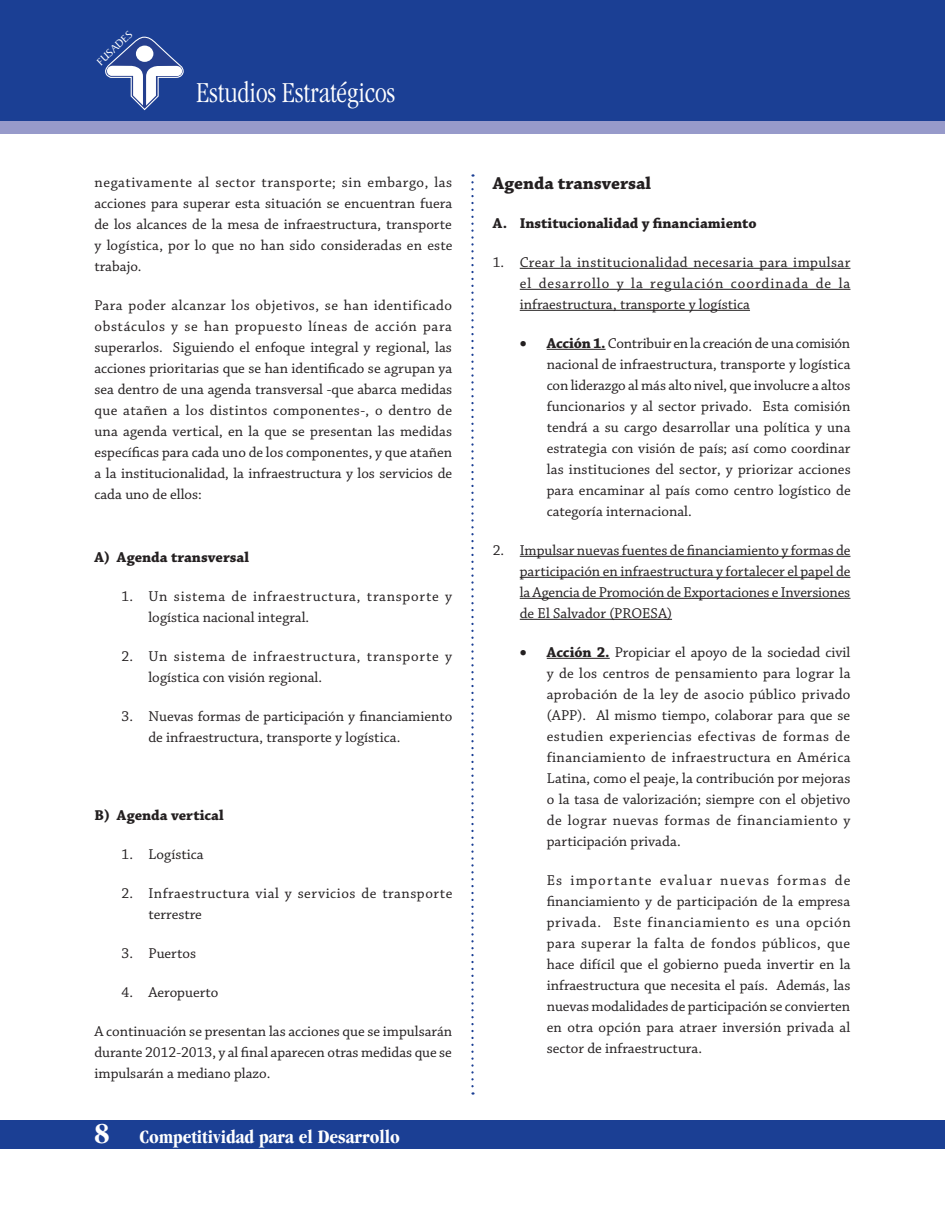
<style>
.page{position:relative;width:945px;height:1215px;background:#fff}
.page>*{position:absolute;margin:0;border:0;box-sizing:border-box;transform-origin:0 0}
.t1{font:300 condensed 30px "Garamond";color:#fff}
.t2{font:700 condensed 19.5px "Garamond";color:#fff}
.t3{font:700 18px "Chaparral Pro";color:#231f20}
.t4{font:15px/21px "Chaparral Pro";color:#231f20;text-align:justify}
.t5{font:15px/21px "Chaparral Pro";letter-spacing:.04em;color:#231f20}
.t6{font:700 15px "Chaparral Pro";color:#231f20}
.t7{font:15px/21px "Chaparral Pro";letter-spacing:.035em;color:#231f20}
.t8{font:11.25px "Baker Signet";color:#fff}
.s1{font-size:30px}
.s2{font-weight:700}
</style>
<div class="page">
<svg style="left:471px;top:174px;width:3px;height:921px"></svg>
<hr style="left:520px;top:268px;width:330px;height:1px;background:#231f20">
<hr style="left:520px;top:289px;width:330px;height:1px;background:#231f20">
<hr style="left:520px;top:310px;width:230px;height:1px;background:#231f20">
<hr style="left:547px;top:349px;width:59px;height:1px;background:#231f20">
<hr style="left:520px;top:556px;width:330px;height:1px;background:#231f20">
<hr style="left:520px;top:577px;width:330px;height:1px;background:#231f20">
<hr style="left:520px;top:598px;width:330px;height:1px;background:#231f20">
<hr style="left:520px;top:619px;width:152px;height:1px;background:#231f20">
<hr style="left:547px;top:658px;width:63px;height:1px;background:#231f20">
<div style="left:0;top:14px;width:945px;height:120px;background:#979aca"></div>
<div style="left:0;top:0;width:945px;height:120px;background:#1b3f94"></div>
<div style="left:0;top:1120px;width:945px;height:29px;background:#1b3f94"></div>
<svg style="left:105px;top:36px;width:79px;height:75px"></svg>
<p class="t8" style="left:94px;top:59px;width:46px;rotate:-43deg">FUSADES</p>
<h1 class="t1" style="left:196px;top:77px;width:201px">Estudios Estratégicos</h1>
<h1 class="t1" style="left:359px;top:77px;width:8px">i</h1>
<p class="t4" style="left:94px;top:172px;width:360px">negativamente al sector transporte; sin embargo, las acciones para superar esta situación se encuentran fuera de los alcances de la mesa de infraestructura, transporte y logística, por lo que no han sido consideradas en este trabajo.</p>
<p class="t4" style="left:94px;top:295px;width:359px">Para poder alcanzar los objetivos, se han identificado obstáculos y se han propuesto líneas de acción para superarlos. Siguiendo el enfoque integral y regional, las acciones prioritarias que se han identificado se agrupan ya sea dentro de una agenda transversal -que abarca medidas que atañen a los distintos componentes-, o dentro de una agenda vertical, en la que se presentan las medidas específicas para cada uno de los componentes, y que atañen a la institucionalidad, la infraestructura y los servicios de cada uno de ellos:</p>
<p class="t6" style="left:94px;top:549px;width:156px">A) Agenda transversal</p>
<p class="t5" style="left:148px;top:587px;width:305px;text-indent:-27px">1. Un sistema de infraestructura, transporte y logística nacional integral.</p>
<p class="t5" style="left:148px;top:647px;width:305px;text-indent:-27px">2. Un sistema de infraestructura, transporte y logística con visión regional.</p>
<p class="t4" style="left:148px;top:707px;width:305px;text-indent:-27px">3. Nuevas formas de participación y financiamiento de infraestructura, transporte y logística.</p>
<p class="t6" style="left:94px;top:807px;width:131px">B) Agenda vertical</p>
<p class="t4" style="left:122px;top:845px;width:84px">1. Logística</p>
<p class="t7" style="left:148px;top:884px;width:305px;text-indent:-27px">2. Infraestructura vial y servicios de transporte terrestre</p>
<p class="t4" style="left:122px;top:944px;width:76px">3. Puertos</p>
<p class="t4" style="left:122px;top:983px;width:99px">4. Aeropuerto</p>
<p class="t4" style="left:94px;top:1022px;width:359px">A continuación se presentan las acciones que se impulsarán durante 2012-2013, y al final aparecen otras medidas que se impulsarán a mediano plazo.</p>
<h2 class="t2" style="left:95px;top:1126px;width:307px"><span class="s1">8</span> Competitividad para el Desarrollo</h2>
<p class="t3" style="left:493px;top:173px;width:160px">Agenda transversal</p>
<p class="t6" style="left:493px;top:214px;width:265px">A. Institucionalidad y financiamiento</p>
<p class="t4" style="left:520px;top:252px;width:332px;text-indent:-27px">1. Crear la institucionalidad necesaria para impulsar el desarrollo y la regulación coordinada de la infraestructura, transporte y logística</p>
<p class="t4" style="left:547px;top:333px;width:305px;text-indent:-27px">• <span class="s2">Acción 1.</span> Contribuir en la creación de una comisión nacional de infraestructura, transporte y logística con liderazgo al más alto nivel, que involucre a altos funcionarios y al sector privado. Esta comisión tendrá a su cargo desarrollar una política y una estrategia con visión de país; así como coordinar las instituciones del sector, y priorizar acciones para encaminar al país como centro logístico de categoría internacional.</p>
<p class="t4" style="left:520px;top:540px;width:332px;text-indent:-27px">2. Impulsar nuevas fuentes de financiamiento y formas de participación en infraestructura y fortalecer el papel de la Agencia de Promoción de Exportaciones e Inversiones de El Salvador (PROESA)</p>
<p class="t4" style="left:547px;top:642px;width:305px;text-indent:-27px">• <span class="s2">Acción 2.</span> Propiciar el apoyo de la sociedad civil y de los centros de pensamiento para lograr la aprobación de la ley de asocio público privado (APP). Al mismo tiempo, colaborar para que se estudien experiencias efectivas de formas de financiamiento de infraestructura en América Latina, como el peaje, la contribución por mejoras o la tasa de valorización; siempre con el objetivo de lograr nuevas formas de financiamiento y participación privada.</p>
<p class="t4" style="left:547px;top:870px;width:305px">Es importante evaluar nuevas formas de financiamiento y de participación de la empresa privada. Este financiamiento es una opción para superar la falta de fondos públicos, que hace difícil que el gobierno pueda invertir en la infraestructura que necesita el país. Además, las nuevas modalidades de participación se convierten en otra opción para atraer inversión privada al sector de infraestructura.</p>
</div>
